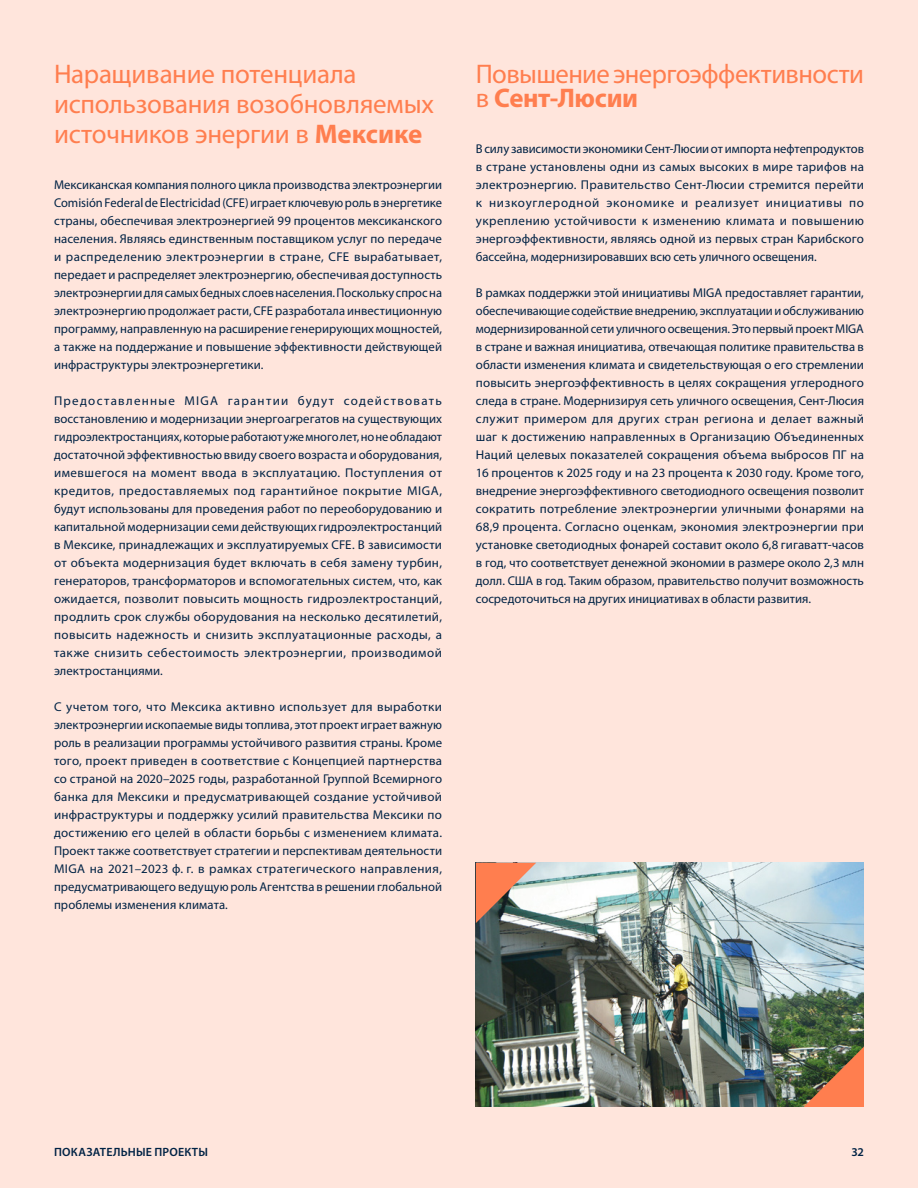
<style>
.page{position:relative;width:918px;height:1188px;background:#ffe5dc}
.page>*{position:absolute;margin:0;border:0;box-sizing:border-box;transform-origin:0 0}
.TITLE_3{font:27px/30px "Myriad Pro";letter-spacing:-.015em;color:#ff7e4f}
.BODY{font:12.75px/18px "Myriad Pro";letter-spacing:.005em;color:#002345;text-align:justify}
.Body_copy_-_Justified{font:600 12px "Myriad Pro";letter-spacing:.015em;color:#002345}
.s1{font-weight:700}
</style>
<div class="page">
<img style="left:476px;top:863px;width:388px;height:244px">
<svg style="left:476px;top:863px;width:60px;height:60px;background:#cb927a"></svg>
<img style="left:804px;top:1047px;width:60px;height:60px">
<p class="TITLE_3" style="left:54px;top:59px;width:382px">Наращивание потенциала использования возобновляемых источников энергии в <span class="s1">Мексике</span></p>
<p class="BODY" style="left:54px;top:176px;width:390px">Мексиканская компания полного цикла производства электроэнергии Comisión Federal de Electricidad (CFE) играет ключевую роль в энергетике страны, обеспечивая электроэнергией 99 процентов мексиканского населения. Являясь единственным поставщиком услуг по передаче и распределению электроэнергии в стране, CFE вырабатывает, передает и распределяет электроэнергию, обеспечивая доступность электроэнергии для самых бедных слоев населения. Поскольку спрос на электроэнергию продолжает расти, CFE разработала инвестиционную программу, направленную на расширение генерирующих мощностей, а также на поддержание и повышение эффективности действующей инфраструктуры электроэнергетики.</p>
<p class="BODY" style="left:54px;top:392px;width:390px">Предоставленные MIGA гарантии будут содействовать восстановлению и модернизации энергоагрегатов на существующих гидроэлектростанциях, которые работают уже много лет, но не обладают достаточной эффективностью ввиду своего возраста и оборудования, имевшегося на момент ввода в эксплуатацию. Поступления от кредитов, предоставляемых под гарантийное покрытие MIGA, будут использованы для проведения работ по переоборудованию и капитальной модернизации семи действующих гидроэлектростанций в Мексике, принадлежащих и эксплуатируемых CFE. В зависимости от объекта модернизация будет включать в себя замену турбин, генераторов, трансформаторов и вспомогательных систем, что, как ожидается, позволит повысить мощность гидроэлектростанций, продлить срок службы оборудования на несколько десятилетий, повысить надежность и снизить эксплуатационные расходы, а также снизить себестоимость электроэнергии, производимой электростанциями.</p>
<p class="BODY" style="left:54px;top:698px;width:390px">С учетом того, что Мексика активно использует для выработки электроэнергии ископаемые виды топлива, этот проект играет важную роль в реализации программы устойчивого развития страны. Кроме того, проект приведен в соответствие с Концепцией партнерства со страной на 2020–2025 годы, разработанной Группой Всемирного банка для Мексики и предусматривающей создание устойчивой инфраструктуры и поддержку усилий правительства Мексики по достижению его целей в области борьбы с изменением климата.<br>Проект также соответствует стратегии и перспективам деятельности MIGA на 2021–2023 ф. г. в рамках стратегического направления, предусматривающего ведущую роль Агентства в решении глобальной проблемы изменения климата.</p>
<p class="TITLE_3" style="left:476px;top:62px;width:390px;line-height:24px">Повышение энергоэффективности в <span class="s1">Сент‑Люсии</span></p>
<p class="BODY" style="left:476px;top:140px;width:390px">В силу зависимости экономики Сент‑Люсии от импорта нефтепродуктов в стране установлены одни из самых высоких в мире тарифов на электроэнергию. Правительство Сент‑Люсии стремится перейти к низкоуглеродной экономике и реализует инициативы по укреплению устойчивости к изменению климата и повышению энергоэффективности, являясь одной из первых стран Карибского бассейна, модернизировавших всю сеть уличного освещения.</p>
<p class="BODY" style="left:476px;top:284px;width:390px">В рамках поддержки этой инициативы MIGA предоставляет гарантии, обеспечивающие содействие внедрению, эксплуатации и обслуживанию модернизированной сети уличного освещения. Это первый проект MIGA в стране и важная инициатива, отвечающая политике правительства в области изменения климата и свидетельствующая о его стремлении повысить энергоэффективность в целях сокращения углеродного следа в стране. Модернизируя сеть уличного освещения, Сент‑Люсия служит примером для других стран региона и делает важный шаг к достижению направленных в Организацию Объединенных Наций целевых показателей сокращения объема выбросов ПГ на 16 процентов к 2025 году и на 23 процента к 2030 году. Кроме того, внедрение энергоэффективного светодиодного освещения позволит сократить потребление электроэнергии уличными фонарями на 68,9 процента. Согласно оценкам, экономия электроэнергии при установке светодиодных фонарей составит около 6,8 гигаватт‑часов в год, что соответствует денежной экономии в размере около 2,3 млн долл. США в год. Таким образом, правительство получит возможность сосредоточиться на других инициативах в области развития.</p>
<p class="Body_copy_-_Justified" style="left:54px;top:1144px;width:156px">ПОКАЗАТЕЛЬНЫЕ ПРОЕКТЫ</p>
<p class="Body_copy_-_Justified" style="left:851px;top:1144px;width:14px">32</p>
</div>
